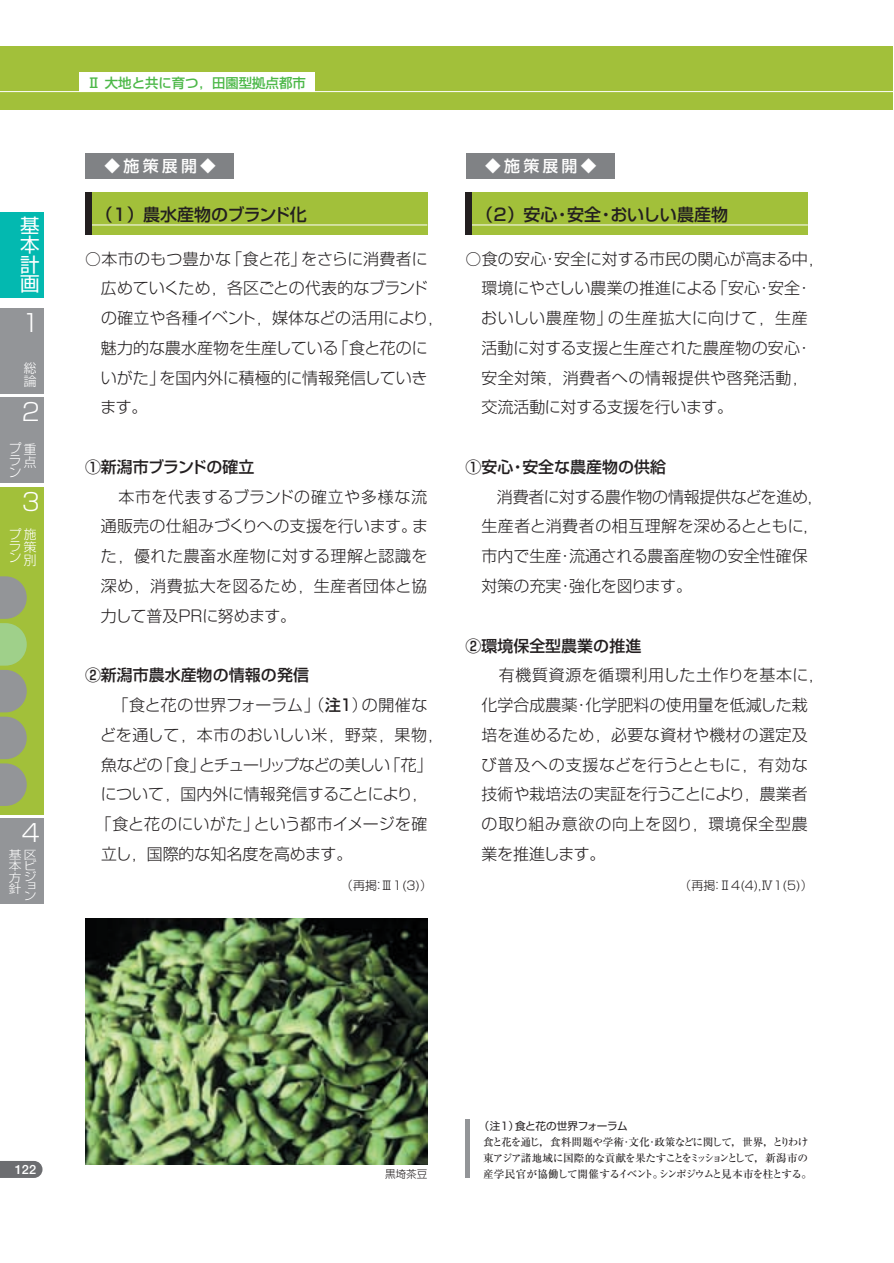
<style>
.page{position:relative;width:894px;height:1263px;background:#fff}
.page>*{position:absolute;margin:0;border:0;box-sizing:border-box;transform-origin:0 0}
.t1{font:300 24px "Shin Go";color:#fff}
.t2{font:19.5px/19.5px "Shin Go";color:#fff;text-align:justify}
.t3{font:500 16.95px "Shin Go";color:#231f20}
.t4{font:500 16.95px "Shin Go";letter-spacing:-.02em;color:#231f20}
.t5{font:300 15.9px/29.7px "Shin Go";letter-spacing:.005em;color:#231f20}
.t6{font:500 15.9px "Shin Go";color:#231f20}
.t7{font:300 15.9px "Shin Go";letter-spacing:-.06em;color:#231f20}
.t8{font:300 15.9px "Shin Go";letter-spacing:.035em;color:#231f20}
.t9{font:300 15.9px "Shin Go";letter-spacing:-.015em;color:#231f20}
.t10{font:500 15.9px "Shin Go";letter-spacing:.2em;color:#fff}
.t11{font:500 13.35px "Shin Go";color:#4cb848}
.t12{font:300 12.75px/11.2px "Shin Go";color:#fff}
.t13{font:700 12.75px "Futo Go B101";color:#fff}
.t14{font:300 12px "Shin Go";color:#231f20}
.t15{font:300 11.55px/11.2px "Shin Go";color:#fff;text-align:justify;scale:1.11 1}
.t16{font:500 10.65px/15.9px "Ryumin";letter-spacing:-.075em;color:#231f20}
.t17{font:10.65px "Shin Go";letter-spacing:-.04em;color:#231f20}
.t18{font:300 10.65px "Shin Go";color:#231f20}
.s1{font-weight:300}
.s2{font-weight:500}
</style>
<div class="page">
<svg style="left:0;top:1161px;width:43px;height:17px"></svg>
<div style="left:0;top:47px;width:893px;height:63px;background:#a2c03a"></div>
<hr style="left:0;top:91px;width:893px;height:1px;background:#fff">
<div style="left:0;top:212px;width:44px;height:86px;background:#03b9b0"></div>
<div style="left:0;top:308px;width:44px;height:86px;background:#939598"></div>
<div style="left:0;top:398px;width:44px;height:85px;background:#939598"></div>
<div style="left:0;top:487px;width:44px;height:327px;background:#a2c03a"></div>
<div style="left:0;top:819px;width:44px;height:85px;background:#939598"></div>
<svg style="left:0;top:576px;width:27px;height:230px"></svg>
<div style="left:79px;top:72px;width:236px;height:20px;background:#fff"></div>
<img style="left:85px;top:918px;width:343px;height:247px">
<div style="left:85px;top:192px;width:342px;height:43px;background:#a2c03a"></div>
<hr style="left:85px;top:225px;width:342px;height:1px;background:#fff">
<div style="left:85px;top:153px;width:149px;height:25px;background:#808285"></div>
<div style="left:466px;top:192px;width:342px;height:43px;background:#a2c03a"></div>
<hr style="left:466px;top:225px;width:342px;height:1px;background:#fff">
<div style="left:466px;top:153px;width:148px;height:25px;background:#808285"></div>
<div style="left:466px;top:192px;width:6px;height:43px;background:#231f20"></div>
<div style="left:85px;top:192px;width:6px;height:43px;background:#231f20"></div>
<hr style="left:466px;top:1119px;width:4px;height:59px;background:#939598">
<p class="t2" style="left:20px;top:218px;width:21px">基本計画</p>
<h1 class="t1" style="left:22px;top:314px;width:20px">1</h1>
<p class="t12" style="left:24px;top:364px;width:14px;line-height:12.8px">総論</p>
<h1 class="t1" style="left:22px;top:403px;width:20px">2</h1>
<p class="t12" style="left:9px;top:444px;width:29px;line-height:13px;text-align:right">プ重点</p>
<p class="t12" style="left:9px;top:457px;width:14px">ラン</p>
<h1 class="t1" style="left:22px;top:493px;width:20px">3</h1>
<p class="t12" style="left:24px;top:529px;width:14px;line-height:12.9px;text-align:justify;text-indent:-15px">プ施策別</p>
<p class="t12" style="left:9px;top:542px;width:14px">ラン</p>
<h1 class="t1" style="left:22px;top:824px;width:20px">4</h1>
<p class="t15" style="left:9px;top:850px;width:27px">基区本ビ方ジ</p>
<p class="t15" style="left:24px;top:883px;width:13px;line-height:9px">ョン</p>
<p class="t15" style="left:9px;top:885px;width:13px">針</p>
<p class="t11" style="left:87px;top:78px;width:220px">Ⅱ 大地と共に育つ，田園型拠点都市</p>
<p class="t10" style="left:105px;top:160px;width:113px">◆施策展開◆</p>
<p class="t4" style="left:96px;top:208px;width:235px">（1）農水産物のブランド化 　</p>
<p class="t5" style="left:101px;top:246px;width:344px;text-indent:-15px">○本市のもつ豊かな「食と花」をさらに消費者に広めていくため，各区ごとの代表的なブランドの確立や各種イベント，媒体などの活用により，魅力的な農水産物を生産している「食と花のにいがた」を国内外に積極的に情報発信していきます。</p>
<p class="t6" style="left:85px;top:461px;width:171px">①新潟市ブランドの確立</p>
<p class="t5" style="left:101px;top:484px;width:328px;text-align:justify;text-indent:-16px">　　本市を代表するブランドの確立や多様な流通販売の仕組みづくりへの支援を行います。また，優れた農畜水産物に対する理解と認識を深め，消費拡大を図るため，生産者団体と協力して普及PRに努めます。</p>
<p class="t6" style="left:85px;top:669px;width:241px">②新潟市農水産物の情報の発信<span class="s1">　</span></p>
<p class="t5" style="left:85px;top:692px;width:344px">　　「食と花の世界フォーラム」（<span class="s2">注１</span>）の開催な</p>
<p class="t8" style="left:100px;top:729px;width:345px">どを通して，本市のおいしい米，野菜，果物，</p>
<p class="t7" style="left:101px;top:759px;width:333px">魚などの「食」とチューリップなどの美しい「花」</p>
<p class="t9" style="left:101px;top:788px;width:328px">について，国内外に情報発信することにより，</p>
<p class="t5" style="left:95px;top:811px;width:333px">「食と花のにいがた」という都市イメージを確</p>
<p class="t5" style="left:101px;top:841px;width:253px">立し，国際的な知名度を高めます。</p>
<p class="t14" style="left:341px;top:881px;width:93px">（再掲：Ⅲ1(3)）</p>
<p class="t10" style="left:485px;top:160px;width:113px">◆施策展開◆</p>
<p class="t3" style="left:476px;top:208px;width:253px">（2）安心・安全・おいしい農産物</p>
<p class="t5" style="left:481px;top:246px;width:344px;text-indent:-16px">○食の安心・安全に対する市民の関心が高まる中，環境にやさしい農業の推進による「安心・安全・おいしい農産物」の生産拡大に向けて，生産活動に対する支援と生産された農産物の安心・安全対策，消費者への情報提供や啓発活動，交流活動に対する支援を行います。</p>
<p class="t6" style="left:466px;top:461px;width:202px">①安心・安全な農産物の供給</p>
<p class="t5" style="left:482px;top:484px;width:342px;text-indent:-16px">　　消費者に対する農作物の情報提供などを進め，生産者と消費者の相互理解を深めるとともに，市内で生産・流通される農畜産物の安全性確保対策の充実・強化を図ります。</p>
<p class="t6" style="left:466px;top:640px;width:177px">②環境保全型農業の推進</p>
<p class="t5" style="left:481px;top:663px;width:344px;text-indent:-16px">　　有機質資源を循環利用した土作りを基本に，化学合成農薬・化学肥料の使用量を低減した栽培を進めるため，必要な資材や機材の選定及び普及への支援などを行うとともに，有効な技術や栽培法の実証を行うことにより，農業者の取り組み意欲の向上を図り，環境保全型農業を推進します。</p>
<p class="t14" style="left:679px;top:881px;width:135px">（再掲：Ⅱ4(4)，Ⅳ1(5)）</p>
<p class="t13" style="left:15px;top:1164px;width:23px">122</p>
<p class="t18" style="left:385px;top:1170px;width:44px">黒埼茶豆</p>
<p class="t17" style="left:479px;top:1122px;width:151px">（注1）食と花の世界フォーラム</p>
<p class="t16" style="left:483px;top:1135px;width:331px">食と花を通じ，食料問題や学術・文化・政策などに関して，世界，とりわけ東アジア諸地域に国際的な貢献を果たすことをミッションとして，新潟市の産学民官が協働して開催するイベント。シンポジウムと見本市を柱とする。</p>
</div>
